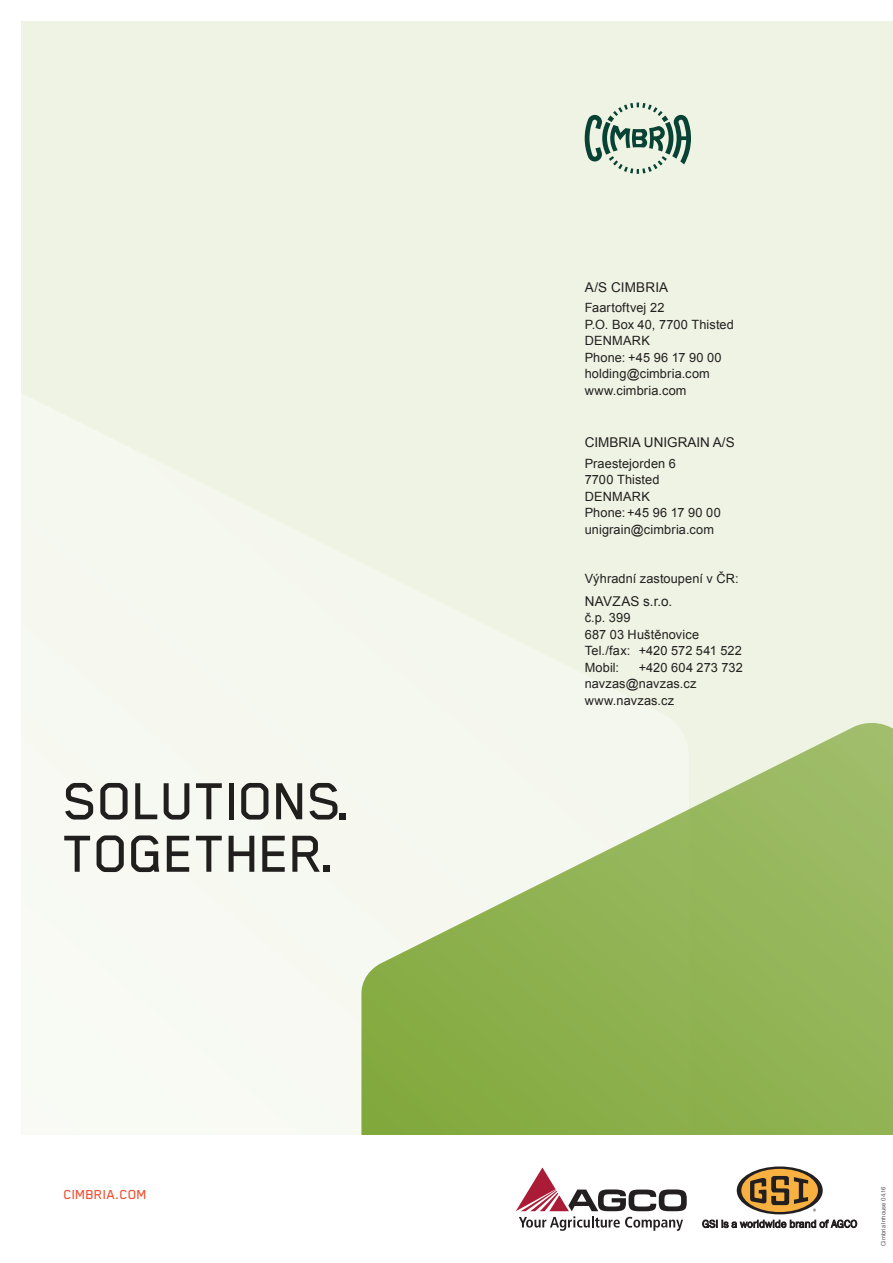
<style>
.page{position:relative;width:893px;height:1263px;background:#fff}
.page>*{position:absolute;margin:0;border:0;box-sizing:border-box;transform-origin:0 0}
.t1{font:500 60px/52.5px "Blender";letter-spacing:-.005em;color:#231f20}
.t2{font:500 15px "Blender";letter-spacing:.01em;color:#ef5032}
.CB_Head_10_10{font:13.5px "Arial";color:#231f20}
.t3{font:12.75px/16.5px "Arial";letter-spacing:.01em;color:#231f20}
.t4{font:300 6px "Helvetica Neue";letter-spacing:.025em;color:#231f20}
</style>
<div class="page">
<div style="left:21px;top:21px;width:872px;height:1221px;background:#eef3e3"></div>
<svg style="left:21px;top:393px;width:527px;height:742px;fill:#f6f8f0"></svg>
<svg style="left:361px;top:723px;width:532px;height:412px"></svg>
<div style="left:0;top:1135px;width:893px;height:128px;background:#fff"></div>
<svg style="left:585px;top:103px;width:106px;height:71px"></svg>
<svg style="left:516px;top:1167px;width:171px;height:64px"></svg>
<svg style="left:737px;top:1166px;width:86px;height:48px"></svg>
<svg style="left:702px;top:1220px;width:155px;height:8px"></svg>
<p class="CB_Head_10_10" style="left:585px;top:278px;width:85px">A/S CIMBRIA</p>
<p class="t3" style="left:585px;top:300px;width:81px">Faartoftvej 22</p>
<p class="t3" style="left:585px;top:316px;width:151px">P.O. Box 40, 7700 Thisted</p>
<p class="t3" style="left:585px;top:333px;width:67px">DENMARK</p>
<p class="t3" style="left:585px;top:349px;width:139px">Phone: +45 96 17 90 00</p>
<p class="t3" style="left:585px;top:366px;width:127px">holding@cimbria.com www.cimbria.com</p>
<h1 class="t1" style="left:64px;top:773px;width:291px">SOLUTIONS.<br>TOGETHER.</h1>
<p class="CB_Head_10_10" style="left:585px;top:434px;width:152px">CIMBRIA UNIGRAIN A/S</p>
<p class="t3" style="left:585px;top:455px;width:93px">Praestejorden 6</p>
<p class="t3" style="left:585px;top:472px;width:76px">7700 Thisted</p>
<p class="t3" style="left:585px;top:488px;width:67px">DENMARK</p>
<p class="t3" style="left:585px;top:505px;width:138px">Phone: +45 96 17 90 00 unigrain@cimbria.com</p>
<p class="t3" style="left:585px;top:571px;width:155px">Výhradní zastoupení v ČR:</p>
<p class="CB_Head_10_10" style="left:585px;top:592px;width:89px">NAVZAS s.r.o.</p>
<p class="t3" style="left:585px;top:610px;width:47px">č.p. 399</p>
<p class="t3" style="left:585px;top:626px;width:116px">687 03 Huštěnovice</p>
<p class="t3" style="left:585px;top:643px;width:159px">Tel./fax: +420 572 541 522</p>
<p class="t3" style="left:585px;top:659px;width:36px">Mobil:</p>
<p class="t3" style="left:639px;top:659px;width:106px">+420 604 273 732</p>
<p class="t3" style="left:585px;top:676px;width:113px">navzas@navzas.cz</p>
<p class="t3" style="left:585px;top:692px;width:91px">www.navzas.cz</p>
<p class="t2" style="left:64px;top:1187px;width:85px">CIMBRIA.COM</p>
<p class="t4" style="left:880px;top:1246px;width:61px;rotate:-90deg">Cimbria Inhouse 04.16</p>
</div>
